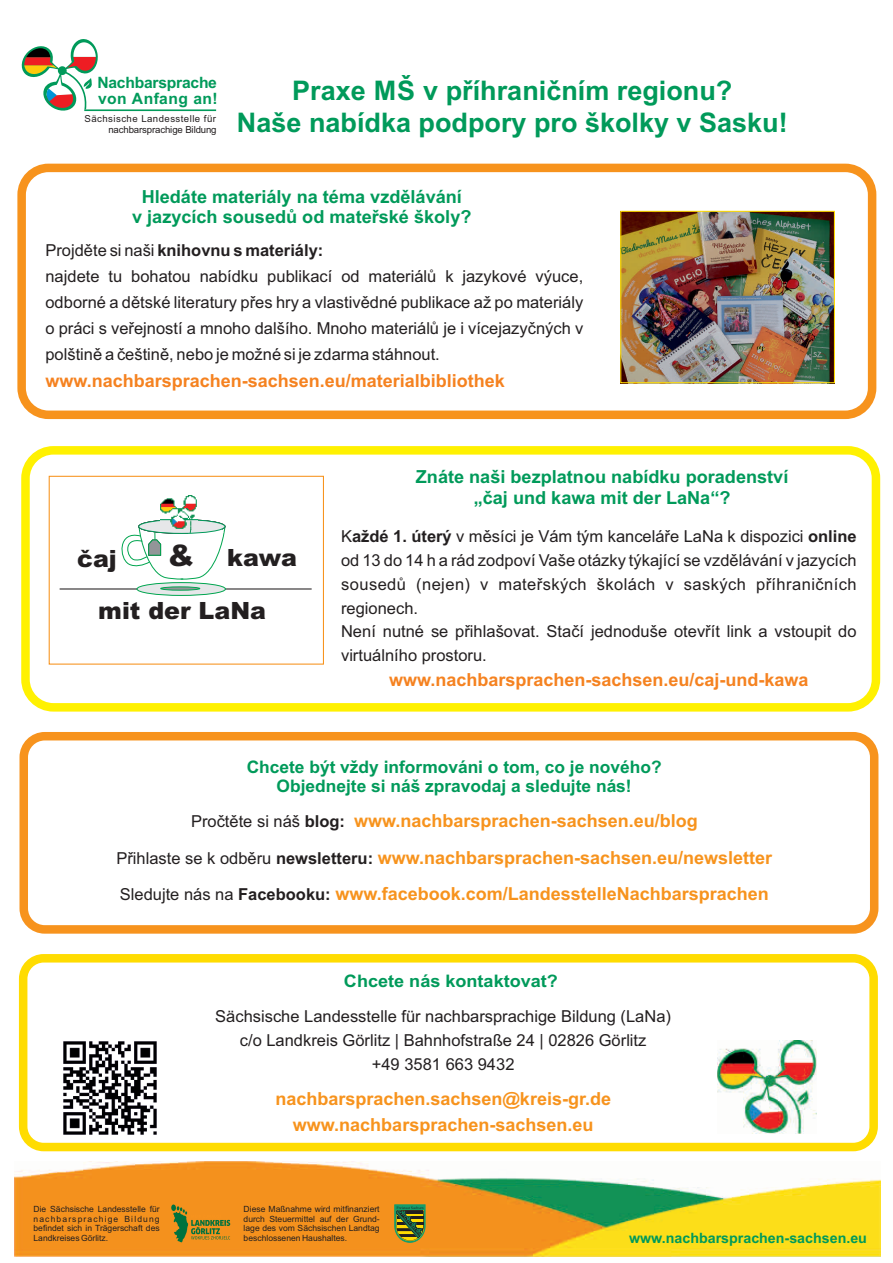
<style>
.page{position:relative;width:893px;height:1263px;background:#fff}
.page>*{position:absolute;margin:0;border:0;box-sizing:border-box;transform-origin:0 0}
.t1{font:700 27px/31.7px "Arial";color:#009a5a;text-align:center}
.t2{font:900 23.7px "Arial";color:#231f20}
.t3{font:700 18px/36.2px "Arial";color:#f7931d;text-align:center}
.t4{font:700 18px/20.1px "Arial";color:#009a5a;text-align:center}
.t5{font:700 18px "Arial";color:#f58220}
.t6{font:700 17.25px/19.2px "Arial";color:#009a5a;text-align:center}
.t7{font:700 17.25px "Arial";color:#009a5a;scale:1.05 1}
.t8{font:16.5px/23.7px "Arial";color:#231f20}
.t9{font:700 15.6px/16.6px "Arial";letter-spacing:-.01em;color:#009a5a}
.t10{font:700 14.25px "Arial";color:#009a5a}
.t11{font:9.6px/11.6px "Arial";letter-spacing:.04em;color:#231f20;text-align:right}
.t12{font:8.55px/9.6px "Arial";color:#231f20;text-align:justify}
.s1{font-weight:700}
.s2{font-size:29.7px}
.s3{font-weight:400;font-size:16.5px;color:#231f20}
.s4{font-size:16.5px;color:#231f20}
</style>
<div class="page">
<div style="left:17px;top:164px;width:859px;height:255px;background:#fff;border:9px solid #f7931d;border-radius:27px"></div>
<div style="left:19px;top:954px;width:859px;height:197px;background:#fff;border:9px solid #ffdc01;border-radius:20px"></div>
<div style="left:21px;top:446px;width:859px;height:266px;background:#fff;border:9px solid #fff101;border-radius:28px"></div>
<div style="left:49px;top:476px;width:275px;height:189px;border:1px solid #f7931d"></div>
<div style="left:20px;top:732px;width:858px;height:202px;background:#fff;border:9px solid #f7931d;border-radius:21px"></div>
<hr style="left:84px;top:109px;width:132px;height:2px;background:#009a5a">
<svg style="left:21px;top:39px;width:78px;height:73px"></svg>
<img style="left:14px;top:1161px;width:867px;height:95px">
<hr style="left:60px;top:588px;width:252px;height:1px;background:#231f20">
<svg style="left:137px;top:582px;width:89px;height:14px"></svg>
<svg style="left:160px;top:586px;width:40px;height:5px"></svg>
<img style="left:161px;top:496px;width:36px;height:23px">
<svg style="left:121px;top:519px;width:105px;height:61px"></svg>
<svg style="left:171px;top:1204px;width:59px;height:38px;background:#b18825"></svg>
<svg style="left:395px;top:1205px;width:30px;height:37px"></svg>
<img style="left:622px;top:213px;width:211px;height:168px">
<div style="left:620px;top:211px;width:215px;height:172px;border:1px solid #ffdc01"></div>
<img style="left:63px;top:1041px;width:94px;height:94px">
<img style="left:717px;top:1040px;width:99px;height:93px">
<p class="t9" style="left:97px;top:75px;width:122px">Nachbarsprache von Anfang an!</p>
<p class="t11" style="left:84px;top:113px;width:134px">Sächsische Landesstelle für nachbarsprachige Bildung</p>
<h1 class="t1" style="left:237px;top:78px;width:552px">Praxe MŠ v příhraničním regionu?<br>Naše nabídka podpory pro školky v Sasku!</h1>
<p class="t4" style="left:132px;top:189px;width:341px">Hledáte materiály na téma vzdělávání<br>v jazycích sousedů od mateřské školy?</p>
<p class="t8" style="left:45px;top:239px;width:539px;line-height:25.8px">Projděte si naši <span class="s1">knihovnu s materiály:<br></span>najdete tu bohatou nabídku publikací od materiálů k jazykové výuce, odborné a dětské literatury přes hry a vlastivědné publikace až po materiály o práci s veřejností a mnoho dalšího. Mnoho materiálů je i vícejazyčných v polštině a češtině, nebo je možné si je zdarma stáhnout.</p>
<p class="t5" style="left:45px;top:374px;width:461px">www.nachbarsprachen-sachsen.eu/materialbibliothek</p>
<h2 class="t2" style="left:77px;top:550px;width:41px">čaj</h2>
<h2 class="t2" style="left:168px;top:549px;width:131px"><span class="s2">&amp;</span> kawa</h2>
<h2 class="t2" style="left:98px;top:602px;width:169px">mit der LaNa</h2>
<p class="t4" style="left:416px;top:469px;width:374px">Znáte naši bezplatnou nabídku poradenství „čaj und kawa mit der LaNa“?</p>
<p class="t8" style="left:341px;top:526px;width:517px">K<span class="s1">aždé 1. úterý</span> v měsíci je Vám tým kanceláře LaNa k dispozici <span class="s1">online </span>od 13 do 14 h a rád zodpoví Vaše otázky týkající se vzdělávání v jazycích sousedů (nejen) v mateřských školách v saských příhraničních regionech.<br>Není nutné se přihlašovat. Stačí jednoduše otevřít link a vstoupit do virtuálního prostoru.</p>
<p class="t5" style="left:389px;top:673px;width:421px">www.nachbarsprachen-sachsen.eu/caj-und-kawa</p>
<p class="t6" style="left:247px;top:759px;width:416px">Chcete být vždy informováni o tom, co je nového?<br>Objednejte si náš zpravodaj a sledujte nás!</p>
<p class="t3" style="left:116px;top:805px;width:657px"><span class="s3">Pročtěte si náš</span> <span class="s4">blog:</span> www.nachbarsprachen-sachsen.eu/blog<br><span class="s3">Přihlaste se k odběru</span> <span class="s4">newsletteru:</span> www.nachbarsprachen-sachsen.eu/newsletter<br><span class="s3">Sledujte nás na</span> <span class="s4">Facebooku:</span> www.facebook.com/LandesstelleNachbarsprachen</p>
<p class="t7" style="left:344px;top:974px;width:205px">Chcete nás kontaktovat?</p>
<p class="t8" style="left:215px;top:1005px;width:457px;text-align:center">Sächsische Landesstelle für nachbarsprachige Bildung (LaNa) c/o Landkreis Görlitz | Bahnhofstraße 24 | 02826 Görlitz<br>+49 3581 663 9432</p>
<p class="t3" style="left:275px;top:1087px;width:337px;line-height:26.1px">nachbarsprachen.sachsen@kreis-gr.de www.nachbarsprachen-sachsen.eu</p>
<p class="t12" style="left:34px;top:1205px;width:128px">Die Sächsische Landesstelle für nachbarsprachige Bildung befindet sich in Trägerschaft des Landkreises Görlitz.</p>
<p class="t12" style="left:244px;top:1205px;width:138px">Diese Maßnahme wird mitfinanziert durch Steuermittel auf der Grund&shy;lage des vom Sächsischen Landtag beschlossenen Haushaltes.</p>
<p class="t10" style="left:629px;top:1232px;width:239px">www.nachbarsprachen-sachsen.eu</p>
</div>
